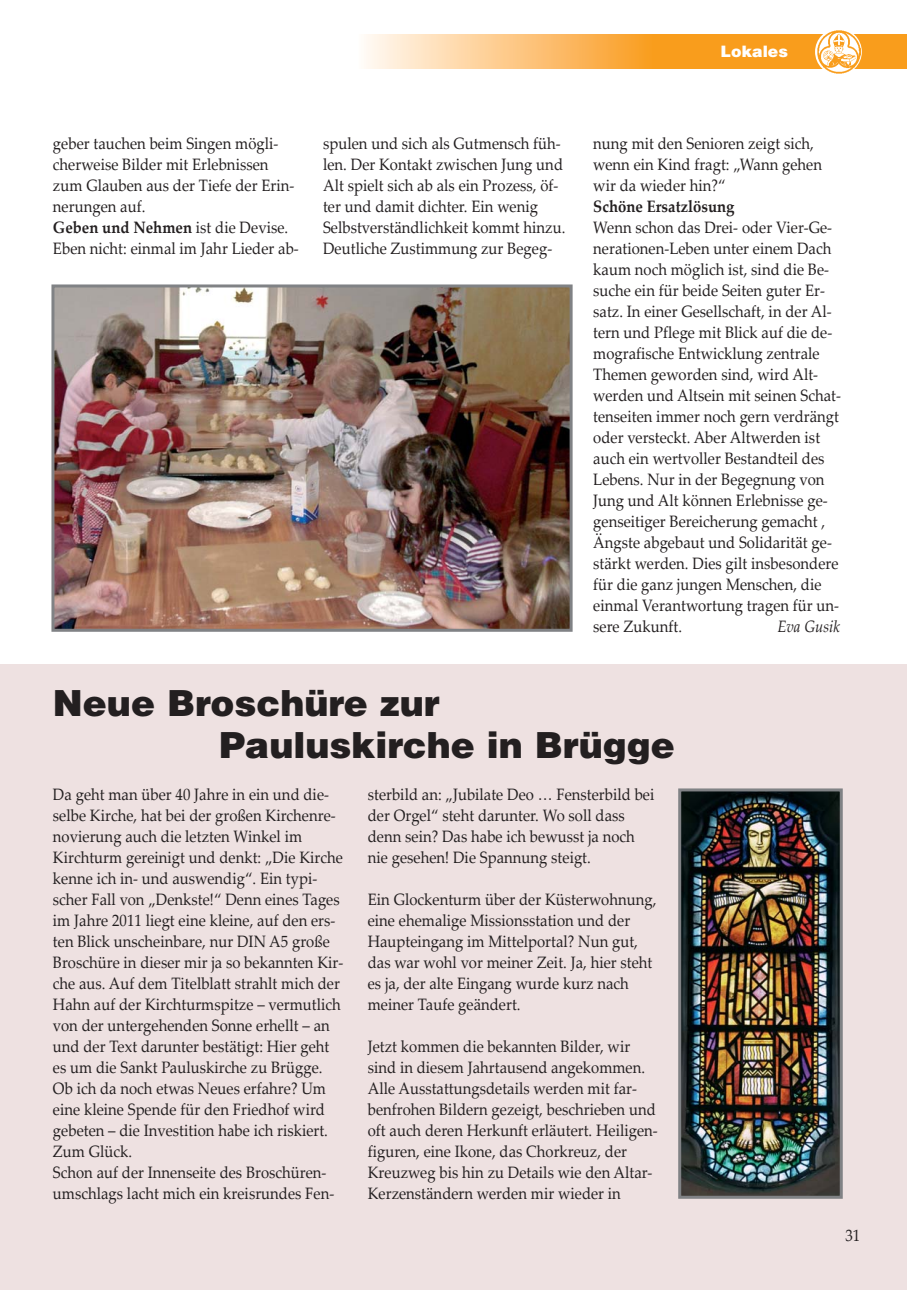
<style>
.page{position:relative;width:908px;height:1290px;background:#fff}
.page>*{position:absolute;margin:0;border:0;box-sizing:border-box;transform-origin:0 0}
.t1{font:900 36px/42px "Helvetica";color:#231f20}
.t2{font:16.5px/21px "Palatino Linotype";color:#231f20;scale:.9 1}
.t3{font:700 16.5px "Palatino Linotype";color:#231f20;scale:.9 1}
.t4{font:italic 16.5px "Palatino Linotype";color:#231f20;scale:.9 1}
.t5{font:900 15.75px "Helvetica";color:#fff}
.s1{font-weight:700}
</style>
<div class="page">
<div style="left:0;top:664px;width:906px;height:625px;background:#eee1e1"></div>
<div style="left:651px;top:35px;width:255px;height:34px;background:#f99d1c"></div>
<div style="left:358px;top:35px;width:293px;height:34px;background:linear-gradient(to right,#fffaf7,#fa9d22)"></div>
<svg style="left:815px;top:28px;width:46px;height:47px"></svg>
<img style="left:817px;top:31px;width:43px;height:42px">
<img style="left:55px;top:288px;width:513px;height:340px">
<div style="left:51px;top:284px;width:521px;height:348px;border:3px solid #808285"></div>
<img style="left:682px;top:792px;width:156px;height:403px">
<div style="left:678px;top:788px;width:164px;height:411px;border:3px solid #808285"></div>
<p class="t5" style="left:720px;top:46px;width:69px">Lokales</p>
<p class="t2" style="left:53px;top:135px;width:275px">geber tauchen beim Singen mögli&shy;cherweise Bilder mit Erlebnissen zum Glauben aus der Tiefe der Erin&shy;nerungen auf.<br><span class="s1">Geben und Nehmen</span> ist die Devise.<br>Eben nicht: einmal im Jahr Lieder ab-</p>
<p class="t2" style="left:323px;top:135px;width:271px">spulen und sich als Gutmensch füh&shy;len. Der Kontakt zwischen Jung und Alt spielt sich ab als ein Prozess, öf&shy;ter und damit dichter. Ein wenig Selbstverständlichkeit kommt hinzu.<br>Deutliche Zustimmung zur Begeg-</p>
<p class="t2" style="left:593px;top:135px;width:256px">nung mit den Senioren zeigt sich, wenn ein Kind fragt: „Wann gehen wir da wieder hin?“</p>
<p class="t3" style="left:593px;top:200px;width:158px">Schöne Ersatzlösung</p>
<p class="t2" style="left:593px;top:219px;width:277px">Wenn schon das Drei- oder Vier-Ge&shy;nerationen-Leben unter einem Dach kaum noch möglich ist, sind die Be&shy;suche ein für beide Seiten guter Er&shy;satz. In einer Gesellschaft, in der Al&shy;tern und Pflege mit Blick auf die de&shy;mografische Entwicklung zentrale Themen geworden sind, wird Alt&shy;werden und Altsein mit seinen Schat&shy;tenseiten immer noch gern verdrängt oder versteckt. Aber Altwerden ist auch ein wertvoller Bestandteil des Lebens. Nur in der Begegnung von Jung und Alt können Erlebnisse ge&shy;genseitiger Bereicherung gemacht , Ängste abgebaut und Solidarität ge&shy;stärkt werden. Dies gilt insbesondere für die ganz jungen Menschen, die einmal Verantwortung tragen für un&shy;sere Zukunft.</p>
<p class="t4" style="left:777px;top:620px;width:71px">Eva Gusik</p>
<h1 class="t1" style="left:219px;top:685px;width:457px;text-indent:-166px">Neue Broschüre zur<br>Pauluskirche in Brügge</h1>
<p class="t2" style="left:53px;top:786px;width:324px">Da geht man über 40 Jahre in ein und die&shy;selbe Kirche, hat bei der großen Kirchenre&shy;novierung auch die letzten Winkel im Kirchturm gereinigt und denkt: „Die Kirche kenne ich in- und auswendig“. Ein typi&shy;scher Fall von „Denkste!“ Denn eines Tages im Jahre 2011 liegt eine kleine, auf den ers&shy;ten Blick unscheinbare, nur DIN A5 große Broschüre in dieser mir ja so bekannten Kir&shy;che aus. Auf dem Titelblatt strahlt mich der Hahn auf der Kirchturmspitze – vermutlich von der untergehenden Sonne erhellt – an und der Text darunter bestätigt: Hier geht es um die Sankt Pauluskirche zu Brügge.<br>Ob ich da noch etwas Neues erfahre? Um eine kleine Spende für den Friedhof wird gebeten – die Investition habe ich riskiert.<br>Zum Glück.<br>Schon auf der Innenseite des Broschüren&shy;umschlags lacht mich ein kreisrundes Fen-</p>
<p class="t2" style="left:368px;top:786px;width:320px">sterbild an: „Jubilate Deo … Fensterbild bei der Orgel“ steht darunter. Wo soll dass denn sein? Das habe ich bewusst ja noch nie gesehen! Die Spannung steigt.</p>
<p class="t2" style="left:368px;top:891px;width:322px">Ein Glockenturm über der Küsterwohnung, eine ehemalige Missionsstation und der Haupteingang im Mittelportal? Nun gut, das war wohl vor meiner Zeit. Ja, hier steht es ja, der alte Eingang wurde kurz nach meiner Taufe geändert.</p>
<p class="t2" style="left:368px;top:1038px;width:324px">Jetzt kommen die bekannten Bilder, wir sind in diesem Jahrtausend angekommen.<br>Alle Ausstattungsdetails werden mit far&shy;benfrohen Bildern gezeigt, beschrieben und oft auch deren Herkunft erläutert. Heiligen&shy;figuren, eine Ikone, das Chorkreuz, der Kreuzweg bis hin zu Details wie den Altar-Kerzenständern werden mir wieder in</p>
<p class="t2" style="left:845px;top:1227px;width:18px">31</p>
</div>
